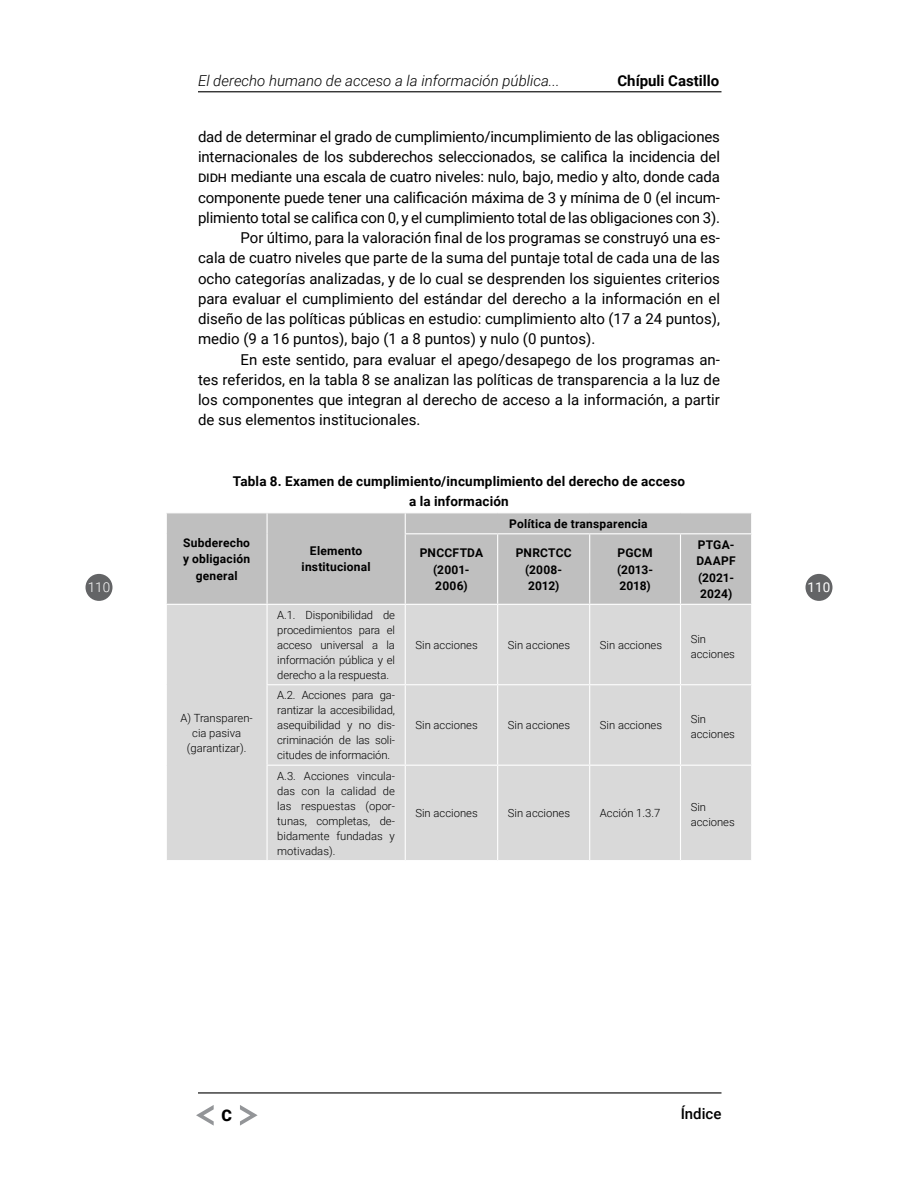
<style>
.page{position:relative;width:918px;height:1188px;background:#fff}
.page>*{position:absolute;margin:0;border:0;box-sizing:border-box;transform-origin:0 0}
.t1{font:900 16.05px "Roboto";color:#000}
.t2{font:15px "Roboto";color:#000}
.t3{font:italic 300 15px "Roboto";color:#000}
.t4{font:700 15px "Roboto";color:#000}
.t5{font:500 15px "Roboto";color:#000}
.t6{font:700 13.5px/20.2px "Roboto";letter-spacing:.015em;color:#000;text-align:center}
.t7{font:300 13.5px "Roboto";color:#fff}
.t8{font:13.5px "Roboto";color:#fff}
.t9{font:700 12px/16.5px "Roboto";letter-spacing:.015em;color:#000;text-align:center}
.t10{font:300 11.25px/15px "Roboto";color:#000;text-align:justify}
</style>
<div class="page">
<div style="left:86px;top:574px;width:26px;height:27px;background:#636466;border-radius:50%"></div>
<div style="left:806px;top:574px;width:27px;height:27px;background:#636466;border-radius:50%"></div>
<hr style="left:198px;top:91px;width:524px;height:1px;background:#000">
<hr style="left:198px;top:1092px;width:524px;height:2px;background:#000">
<svg style="left:196px;top:1105px;width:18px;height:21px"></svg>
<svg style="left:240px;top:1105px;width:18px;height:21px"></svg>
<div style="left:167px;top:513px;width:584px;height:91px;background:#bfbfbf"></div>
<div style="left:167px;top:605px;width:584px;height:255px;background:#d9d9d9"></div>
<svg style="left:267px;top:513px;width:1px;height:21px"></svg>
<hr style="left:267px;top:534px;width:1px;height:70px;background:#fff">
<svg style="left:405px;top:513px;width:1px;height:20px"></svg>
<hr style="left:405px;top:533px;width:93px;height:1px;background:#fff">
<hr style="left:405px;top:534px;width:1px;height:70px;background:#fff">
<hr style="left:498px;top:533px;width:92px;height:1px;background:#fff">
<hr style="left:497px;top:534px;width:1px;height:70px;background:#fff">
<hr style="left:590px;top:533px;width:90px;height:1px;background:#fff">
<hr style="left:589px;top:534px;width:1px;height:70px;background:#fff">
<hr style="left:680px;top:533px;width:72px;height:1px;background:#fff">
<hr style="left:680px;top:534px;width:1px;height:70px;background:#fff">
<hr style="left:267px;top:605px;width:1px;height:79px;background:#fff">
<hr style="left:405px;top:605px;width:1px;height:79px;background:#fff">
<hr style="left:497px;top:605px;width:1px;height:79px;background:#fff">
<hr style="left:589px;top:605px;width:1px;height:79px;background:#fff">
<hr style="left:680px;top:605px;width:1px;height:79px;background:#fff">
<hr style="left:267px;top:684px;width:138px;height:1px;background:#fff">
<hr style="left:267px;top:685px;width:1px;height:80px;background:#fff">
<hr style="left:405px;top:684px;width:93px;height:1px;background:#fff">
<hr style="left:405px;top:685px;width:1px;height:80px;background:#fff">
<hr style="left:498px;top:684px;width:92px;height:1px;background:#fff">
<hr style="left:497px;top:685px;width:1px;height:80px;background:#fff">
<hr style="left:590px;top:684px;width:90px;height:1px;background:#fff">
<hr style="left:589px;top:685px;width:1px;height:80px;background:#fff">
<hr style="left:680px;top:684px;width:72px;height:1px;background:#fff">
<hr style="left:680px;top:685px;width:1px;height:80px;background:#fff">
<hr style="left:267px;top:765px;width:138px;height:1px;background:#fff">
<hr style="left:267px;top:766px;width:1px;height:94px;background:#fff">
<hr style="left:405px;top:765px;width:93px;height:1px;background:#fff">
<hr style="left:405px;top:766px;width:1px;height:94px;background:#fff">
<hr style="left:498px;top:765px;width:92px;height:1px;background:#fff">
<hr style="left:497px;top:766px;width:1px;height:94px;background:#fff">
<hr style="left:590px;top:765px;width:90px;height:1px;background:#fff">
<hr style="left:589px;top:766px;width:1px;height:94px;background:#fff">
<hr style="left:680px;top:765px;width:72px;height:1px;background:#fff">
<hr style="left:680px;top:766px;width:1px;height:94px;background:#fff">
<p class="t3" style="left:198px;top:70px;width:363px">El derecho humano de acceso a la información pública...</p>
<p class="t4" style="left:617px;top:70px;width:103px">Chípuli Castillo</p>
<p class="t2" style="left:198px;top:126px;width:524px">dad de determinar el grado de cumplimiento/incumplimiento de las obligaciones</p>
<p class="t2" style="left:198px;top:146px;width:524px">internacionales de los subderechos seleccionados, se califica la incidencia del</p>
<p class="t2" style="left:198px;top:166px;width:524px">didh mediante una escala de cuatro niveles: nulo, bajo, medio y alto, donde cada</p>
<p class="t2" style="left:198px;top:187px;width:524px">componente puede tener una calificación máxima de 3 y mínima de 0 (el incum-</p>
<p class="t2" style="left:198px;top:207px;width:524px">plimiento total se califica con 0, y el cumplimiento total de las obligaciones con 3).</p>
<p class="t2" style="left:241px;top:227px;width:481px">Por último, para la valoración final de los programas se construyó una es-</p>
<p class="t2" style="left:198px;top:247px;width:524px">cala de cuatro niveles que parte de la suma del puntaje total de cada una de las</p>
<p class="t2" style="left:198px;top:268px;width:523px">ocho categorías analizadas, y de lo cual se desprenden los siguientes criterios</p>
<p class="t2" style="left:198px;top:288px;width:524px">para evaluar el cumplimiento del estándar del derecho a la información en el</p>
<p class="t2" style="left:198px;top:308px;width:524px">diseño de las políticas públicas en estudio: cumplimiento alto (17 a 24 puntos),</p>
<p class="t2" style="left:198px;top:328px;width:399px">medio (9 a 16 puntos), bajo (1 a 8 puntos) y nulo (0 puntos).</p>
<p class="t2" style="left:241px;top:349px;width:481px">En este sentido, para evaluar el apego/desapego de los programas an-</p>
<p class="t2" style="left:198px;top:369px;width:524px">tes referidos, en la tabla 8 se analizan las políticas de transparencia a la luz de</p>
<p class="t2" style="left:198px;top:389px;width:524px">los componentes que integran al derecho de acceso a la información, a partir</p>
<p class="t2" style="left:198px;top:409px;width:224px">de sus elementos institucionales.</p>
<p class="t6" style="left:233px;top:471px;width:454px">Tabla 8. Examen de cumplimiento/incumplimiento del derecho de acceso a la información</p>
<p class="t9" style="left:183px;top:534px;width:68px">Subderecho y obligación general</p>
<p class="t9" style="left:302px;top:542px;width:70px">Elemento institucional</p>
<p class="t9" style="left:509px;top:515px;width:140px">Política de transparencia</p>
<p class="t9" style="left:420px;top:544px;width:65px">PNCCFTDA (2001-<br>2006)</p>
<p class="t9" style="left:516px;top:544px;width:57px">PNRCTCC (2008-<br>2012)</p>
<p class="t9" style="left:617px;top:544px;width:38px;text-align:justify">PGCM (2013- 2018)</p>
<p class="t9" style="left:697px;top:536px;width:41px;text-align:left">PTGA-<br>DAAPF (2021-<br>2024)</p>
<p class="t7" style="left:88px;top:578px;width:24px">110</p>
<p class="t8" style="left:808px;top:578px;width:24px">110</p>
<p class="t10" style="left:181px;top:710px;width:74px;text-align:center">A) Transparen&shy;cia pasiva (garantizar).</p>
<p class="t10" style="left:277px;top:607px;width:119px">A.1. Disponibilidad de procedimientos para el acceso universal a la información pública y el derecho a la respuesta.</p>
<p class="t10" style="left:277px;top:687px;width:119px">A.2. Acciones para ga&shy;rantizar la accesibilidad, asequibilidad y no dis&shy;criminación de las soli&shy;citudes de información.</p>
<p class="t10" style="left:277px;top:768px;width:119px">A.3. Acciones vincula&shy;das con la calidad de las respuestas (opor&shy;tunas, completas, de&shy;bidamente fundadas y motivadas).</p>
<p class="t10" style="left:416px;top:637px;width:64px">Sin acciones</p>
<p class="t10" style="left:508px;top:637px;width:64px">Sin acciones</p>
<p class="t10" style="left:600px;top:637px;width:64px">Sin acciones</p>
<p class="t10" style="left:691px;top:631px;width:46px">Sin acciones</p>
<p class="t10" style="left:415px;top:717px;width:64px">Sin acciones</p>
<p class="t10" style="left:508px;top:717px;width:64px">Sin acciones</p>
<p class="t10" style="left:600px;top:717px;width:64px">Sin acciones</p>
<p class="t10" style="left:691px;top:711px;width:46px">Sin acciones</p>
<p class="t10" style="left:415px;top:805px;width:64px">Sin acciones</p>
<p class="t10" style="left:508px;top:805px;width:64px">Sin acciones</p>
<p class="t10" style="left:600px;top:805px;width:62px">Acción 1.3.7</p>
<p class="t10" style="left:691px;top:799px;width:46px">Sin acciones</p>
<p class="t1" style="left:221px;top:1104px;width:12px">C</p>
<p class="t5" style="left:681px;top:1103px;width:42px">Índice</p>
</div>
